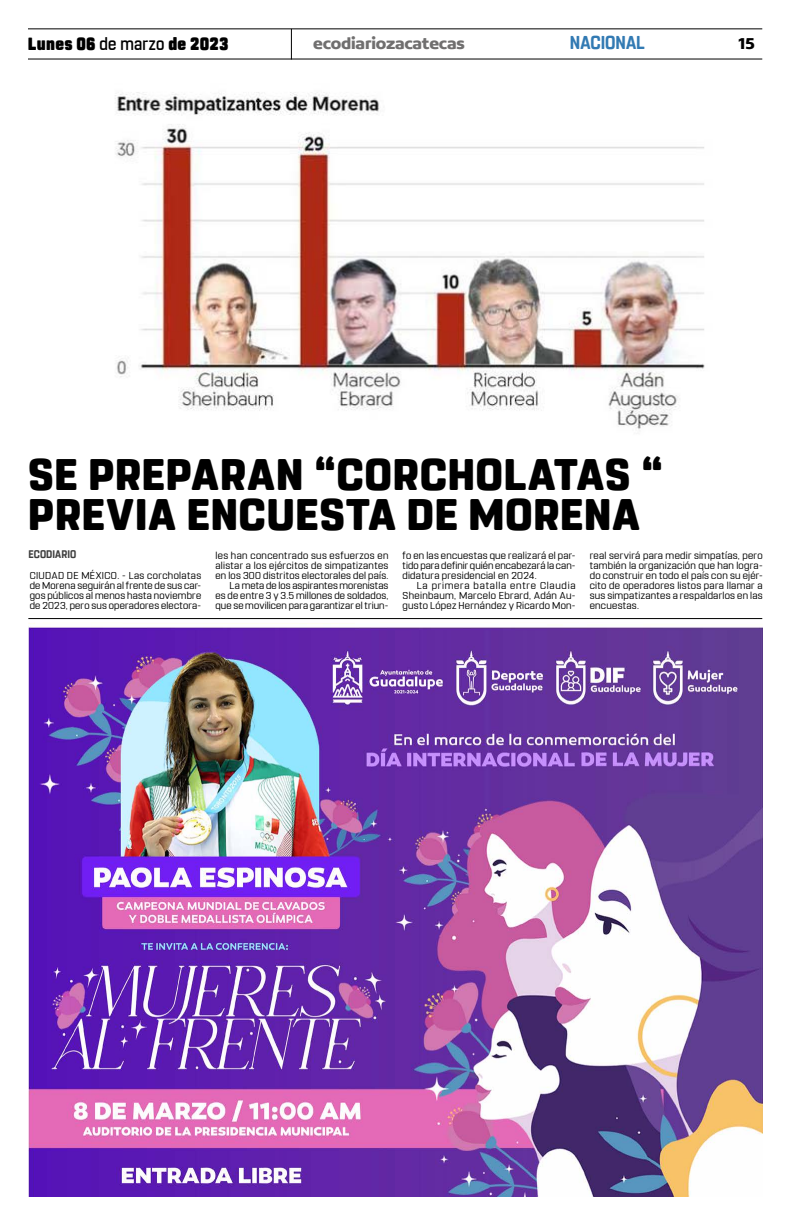
<style>
.page{position:relative;width:791px;height:1225px;background:#fff}
.page>*{position:absolute;margin:0;border:0;box-sizing:border-box;transform-origin:0 0}
.t1{font:800 44px/40px "Rohn Rounded";letter-spacing:.005em;color:#000}
.t2{font:700 18.6px "Rohn Rounded";color:#327ab3;scale:.91 1}
.t3{font:900 17.6px "Rohn Rounded";letter-spacing:.015em;color:#000;scale:.91 1}
.t4{font:700 16.9px "Concord";letter-spacing:-.01em;color:#706f6f}
.t5{font:700 16.9px "Concord";color:#000}
.t6{font:700 11px "Rohn Rounded";letter-spacing:.005em;color:#3d3d3d;scale:.91 1}
.t7{font:10px/10px "Rohn Rounded";letter-spacing:.025em;color:#000;text-align:justify}
.s1{font-weight:500}
</style>
<div class="page">
<hr style="left:28px;top:28px;width:734px;height:1px;background:#000">
<hr style="left:291px;top:29px;width:1px;height:31px;background:#000">
<hr style="left:28px;top:59px;width:734px;height:1px;background:#000">
<img style="left:28px;top:623px;width:735px;height:573px">
<hr style="left:28px;top:618px;width:734px;height:1px;background:#000">
<img style="left:115px;top:92px;width:590px;height:337px">
<h3 class="t3" style="left:28px;top:33px;width:222px">Lunes 06 <span class="s1">de marzo</span> de 2023</h3>
<h3 class="t4" style="left:313px;top:33px;width:153px">ecodiariozacatecas</h3>
<h2 class="t2" style="left:570px;top:32px;width:84px">NACIONAL</h2>
<h3 class="t5" style="left:738px;top:33px;width:18px">15</h3>
<h1 class="t1" style="left:28px;top:455px;width:637px">SE PREPARAN “CORCHOLATAS “<br>PREVIA ENCUESTA DE MORENA</h1>
<p class="t6" style="left:29px;top:548px;width:54px">ECODIARIO</p>
<p class="t7" style="left:30px;top:570px;width:173px">CIUDAD DE MÉXICO. - Las corcholatas de Morena seguirán al frente de sus car&shy;gos públicos al menos hasta noviembre de 2023, pero sus operadores electora-</p>
<p class="t7" style="left:215px;top:550px;width:174px;text-align:right">les han concentrado sus esfuerzos en alistar a los ejércitos de simpatizantes en los 300 distritos electorales del país.<br>La meta de los aspirantes morenistas<br>es de entre 3 y 3.5 millones de soldados, que se movilicen para garantizar el triun-</p>
<p class="t7" style="left:403px;top:550px;width:174px">fo en las encuestas que realizará el par&shy;tido para definir quién encabezará la can&shy;didatura presidencial en 2024.</p>
<p class="t7" style="left:403px;top:580px;width:174px;text-indent:14px">La primera batalla entre Claudia Sheinbaum, Marcelo Ebrard, Adán Au&shy;gusto López Hernández y Ricardo Mon-</p>
<p class="t7" style="left:590px;top:550px;width:174px">real servirá para medir simpatías, pero también la organización que han logra&shy;do construir en todo el país con su ejér&shy;cito de operadores listos para llamar a sus simpatizantes a respaldarlos en las encuestas.</p>
</div>
